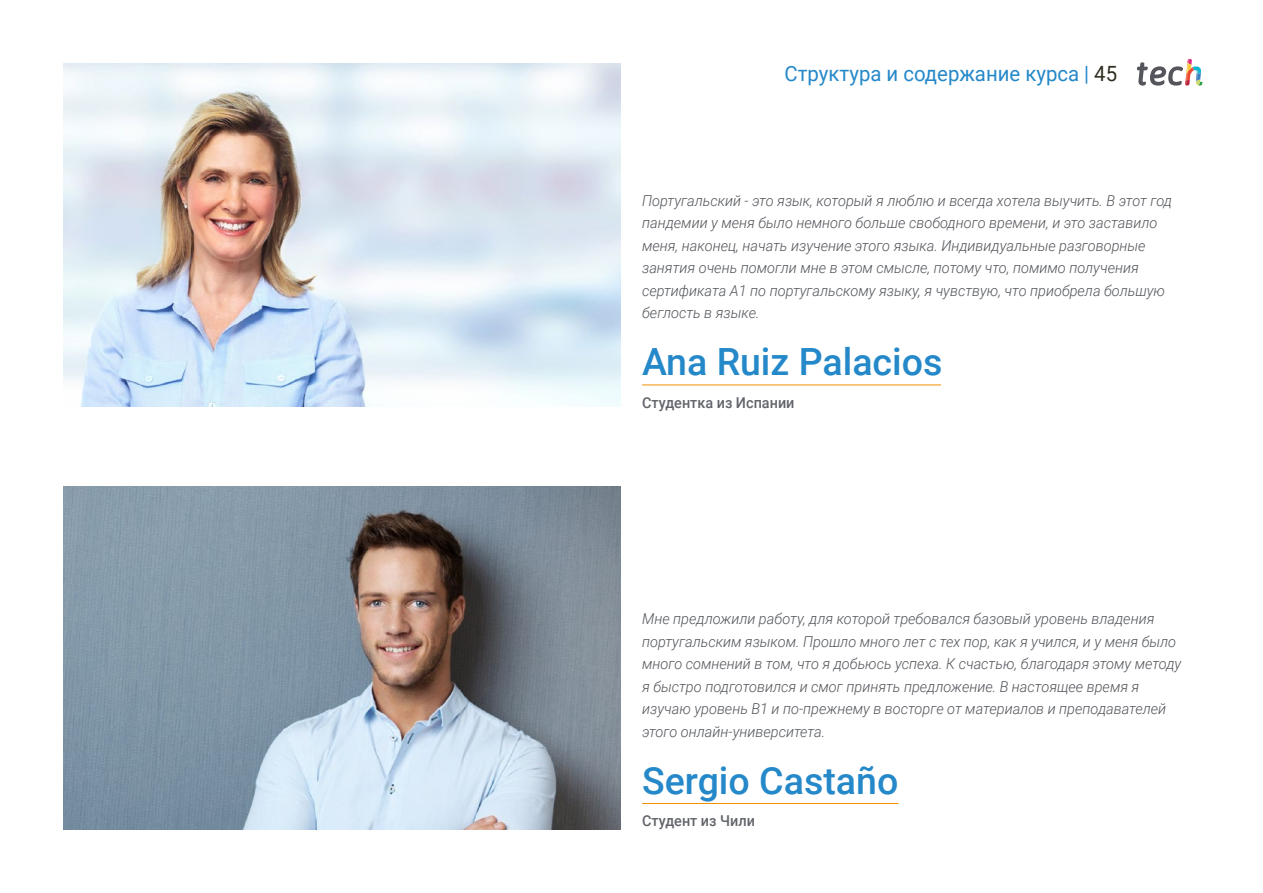
<style>
.page{position:relative;width:1263px;height:893px;background:#fff}
.page>*{position:absolute;margin:0;border:0;box-sizing:border-box;transform-origin:0 0}
.t1{font:500 37.5px "Roboto";color:#2488c9}
.t2{font:21px "Roboto";color:#2488c9}
.t3{font:italic 300 15px/22.5px "Roboto";color:#52555b}
.t4{font:500 15px "Roboto";color:#61646a;scale:.96 1}
.s1{color:#312e20}
</style>
<div class="page">
<svg style="left:1137px;top:59px;width:65px;height:27px"></svg>
<hr style="left:642px;top:385px;width:299px;height:1px;background:#f39200">
<img style="left:64px;top:64px;width:557px;height:343px">
<hr style="left:642px;top:803px;width:256px;height:1px;background:#f39200">
<img style="left:64px;top:486px;width:557px;height:343px">
<h2 class="t2" style="left:784px;top:59px;width:334px">Структура и содержание курса | <span class="s1">45</span></h2>
<p class="t3" style="left:642px;top:188px;width:531px">Португальский - это язык, который я люблю и всегда хотела выучить. В этот год пандемии у меня было немного больше свободного времени, и это заставило меня, наконец, начать изучение этого языка. Индивидуальные разговорные занятия очень помогли мне в этом смысле, потому что, помимо получения сертификата А1 по португальскому языку, я чувствую, что приобрела большую беглость в языке.</p>
<h1 class="t1" style="left:642px;top:336px;width:302px">Ana Ruiz Palacios</h1>
<p class="t4" style="left:642px;top:392px;width:160px">Студентка из Испании</p>
<p class="t3" style="left:642px;top:607px;width:541px">Мне предложили работу, для которой требовался базовый уровень владения португальским языком. Прошло много лет с тех пор, как я учился, и у меня было много сомнений в том, что я добьюсь успеха. К счастью, благодаря этому методу я быстро подготовился и смог принять предложение. В настоящее время я изучаю уровень B1 и по-прежнему в восторге от материалов и преподавателей этого онлайн-университета.</p>
<h1 class="t1" style="left:642px;top:754px;width:258px">Sergio Castaño</h1>
<p class="t4" style="left:642px;top:810px;width:119px">Студент из Чили</p>
</div>
